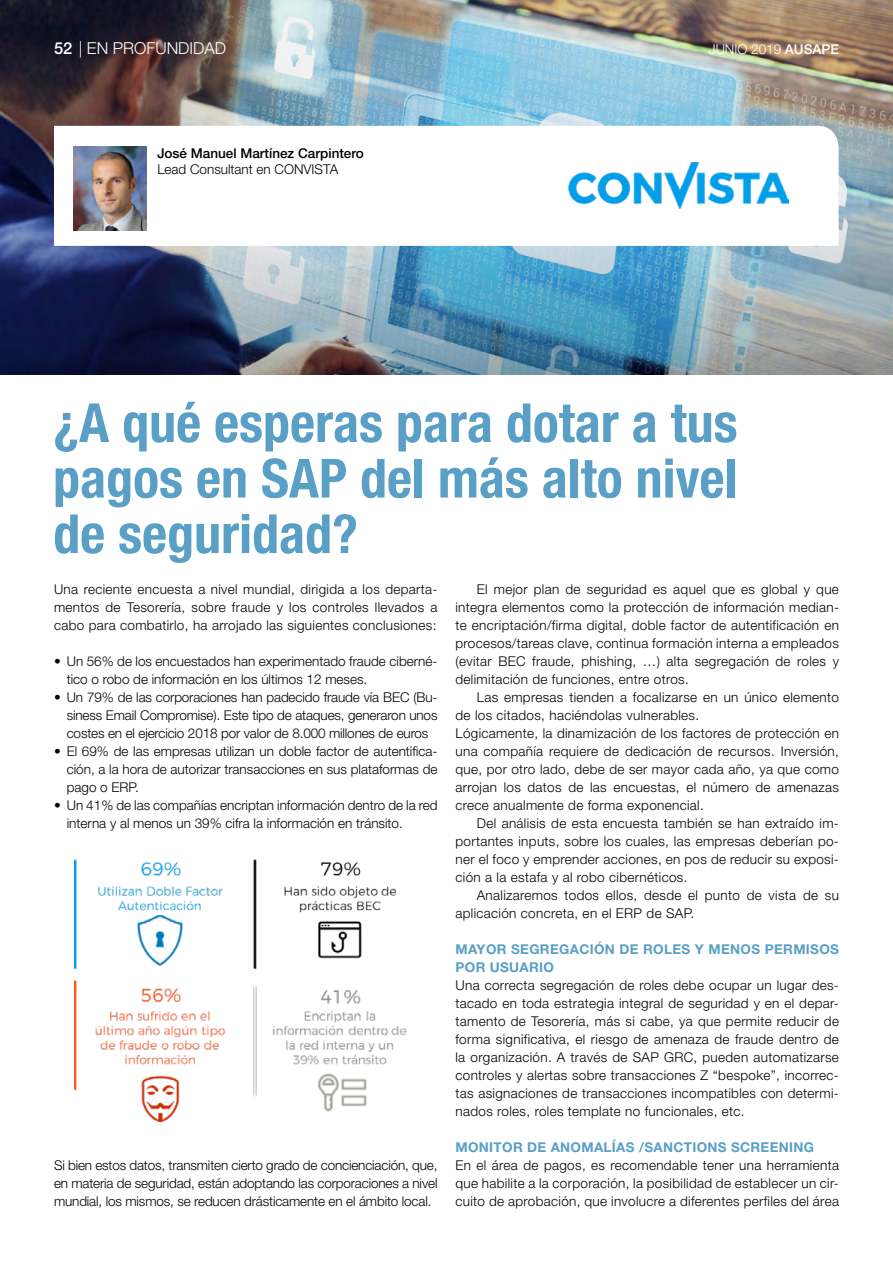
<style>
.page{position:relative;width:893px;height:1263px;background:#fff}
.page>*{position:absolute;margin:0;border:0;box-sizing:border-box;transform-origin:0 0}
.t1{font:700 condensed 54px/55.5px "Helvetica Neue";color:#599fc6;text-align:justify}
.t2{font:300 16.5px "Helvetica Neue";color:#fff}
.t3{font:300 13.5px/18px "Helvetica Neue";letter-spacing:.025em;color:#000;text-align:justify}
.t4{font:300 13.5px/18px "Helvetica Neue";color:#000}
.t5{font:700 13.5px/18px "Helvetica Neue";letter-spacing:.025em;color:#599fc6}
.t6{font:500 13.5px "Helvetica Neue";color:#000}
.t7{font:300 13.5px "Helvetica Neue";color:#fff}
.s1{font-weight:500}
</style>
<div class="page">
<img style="left:0;top:0;width:893px;height:374px">
<svg style="left:54px;top:126px;width:785px;height:120px"></svg>
<img style="left:73px;top:147px;width:73px;height:83px">
<img style="left:567px;top:163px;width:222px;height:46px">
<img style="left:74px;top:859px;width:333px;height:264px">
<p class="t2" style="left:54px;top:38px;width:174px"><span class="s1">52</span> | EN PROFUNDIDAD</p>
<p class="t7" style="left:709px;top:41px;width:132px">JUNIO 2019 <span class="s1">AUSAPE</span></p>
<p class="t6" style="left:157px;top:145px;width:208px">José Manuel Martínez Carpintero</p>
<p class="t4" style="left:157px;top:160px;width:182px">Lead Consultant en CONVISTA</p>
<h1 class="t1" style="left:53px;top:394px;width:686px">¿A qué esperas para dotar a tus pagos en SAP del más alto nivel de seguridad?</h1>
<p class="t3" style="left:54px;top:580px;width:385px">Una reciente encuesta a nivel mundial, dirigida a los departa&shy;mentos de Tesorería, sobre fraude y los controles llevados a cabo para combatirlo, ha arrojado las siguientes conclusiones:</p>
<p class="t4" style="left:67px;top:652px;width:372px;text-indent:-13px">• Un 56% de los encuestados han experimentado fraude ciberné&shy;tico o robo de información en los últimos 12 meses.</p>
<p class="t3" style="left:67px;top:688px;width:372px;text-indent:-13px">• Un 79% de las corporaciones han padecido fraude vía BEC (Bu&shy;siness Email Compromise). Este tipo de ataques, generaron unos costes en el ejercicio 2018 por valor de 8.000 millones de euros</p>
<p class="t3" style="left:67px;top:742px;width:372px;text-indent:-13px">• El 69% de las empresas utilizan un doble factor de autentifica&shy;ción, a la hora de autorizar transacciones en sus plataformas de pago o ERP.</p>
<p class="t4" style="left:67px;top:796px;width:372px;text-indent:-13px">• Un 41% de las compañías encriptan información dentro de la red interna y al menos un 39% cifra la información en tránsito.</p>
<p class="t3" style="left:54px;top:1156px;width:385px">Si bien estos datos, transmiten cierto grado de concienciación, que, en materia de seguridad, están adoptando las corporaciones a nivel mundial, los mismos, se reducen drásticamente en el ámbito local.</p>
<p class="t3" style="left:455px;top:580px;width:385px;text-indent:21px">El mejor plan de seguridad es aquel que es global y que integra elementos como la protección de información median&shy;te encriptación/firma digital, doble factor de autentificación en procesos/tareas clave, continua formación interna a empleados (evitar BEC fraude, phishing, …) alta segregación de roles y delimitación de funciones, entre otros.</p>
<p class="t3" style="left:455px;top:688px;width:385px;text-align:left;text-indent:21px">Las empresas tienden a focalizarse en un único elemento de los citados, haciéndolas vulnerables.<br>Lógicamente, la dinamización de los factores de protección en una compañía requiere de dedicación de recursos. Inversión, que, por otro lado, debe de ser mayor cada año, ya que como arrojan los datos de las encuestas, el número de amenazas crece anualmente de forma exponencial.</p>
<p class="t3" style="left:455px;top:814px;width:385px;text-indent:21px">Del análisis de esta encuesta también se han extraído im&shy;portantes inputs, sobre los cuales, las empresas deberían po&shy;ner el foco y emprender acciones, en pos de reducir su exposi&shy;ción a la estafa y al robo cibernéticos.</p>
<p class="t3" style="left:455px;top:886px;width:385px;text-indent:21px">Analizaremos todos ellos, desde el punto de vista de su aplicación concreta, en el ERP de SAP.</p>
<p class="t5" style="left:455px;top:940px;width:385px">MAYOR SEGREGACIÓN DE ROLES Y MENOS PERMISOS<br>POR USUARIO</p>
<p class="t3" style="left:455px;top:976px;width:385px">Una correcta segregación de roles debe ocupar un lugar des&shy;tacado en toda estrategia integral de seguridad y en el depar&shy;tamento de Tesorería, más si cabe, ya que permite reducir de forma significativa, el riesgo de amenaza de fraude dentro de la organización. A través de SAP GRC, pueden automatizarse controles y alertas sobre transacciones Z “bespoke”, incorrec&shy;tas asignaciones de transacciones incompatibles con determi&shy;nados roles, roles template no funcionales, etc.</p>
<p class="t5" style="left:455px;top:1138px;width:360px">MONITOR DE ANOMALÍAS /SANCTIONS SCREENING</p>
<p class="t3" style="left:455px;top:1156px;width:385px">En el área de pagos, es recomendable tener una herramienta que habilite a la corporación, la posibilidad de establecer un cir&shy;cuito de aprobación, que involucre a diferentes perfiles del área</p>
</div>
